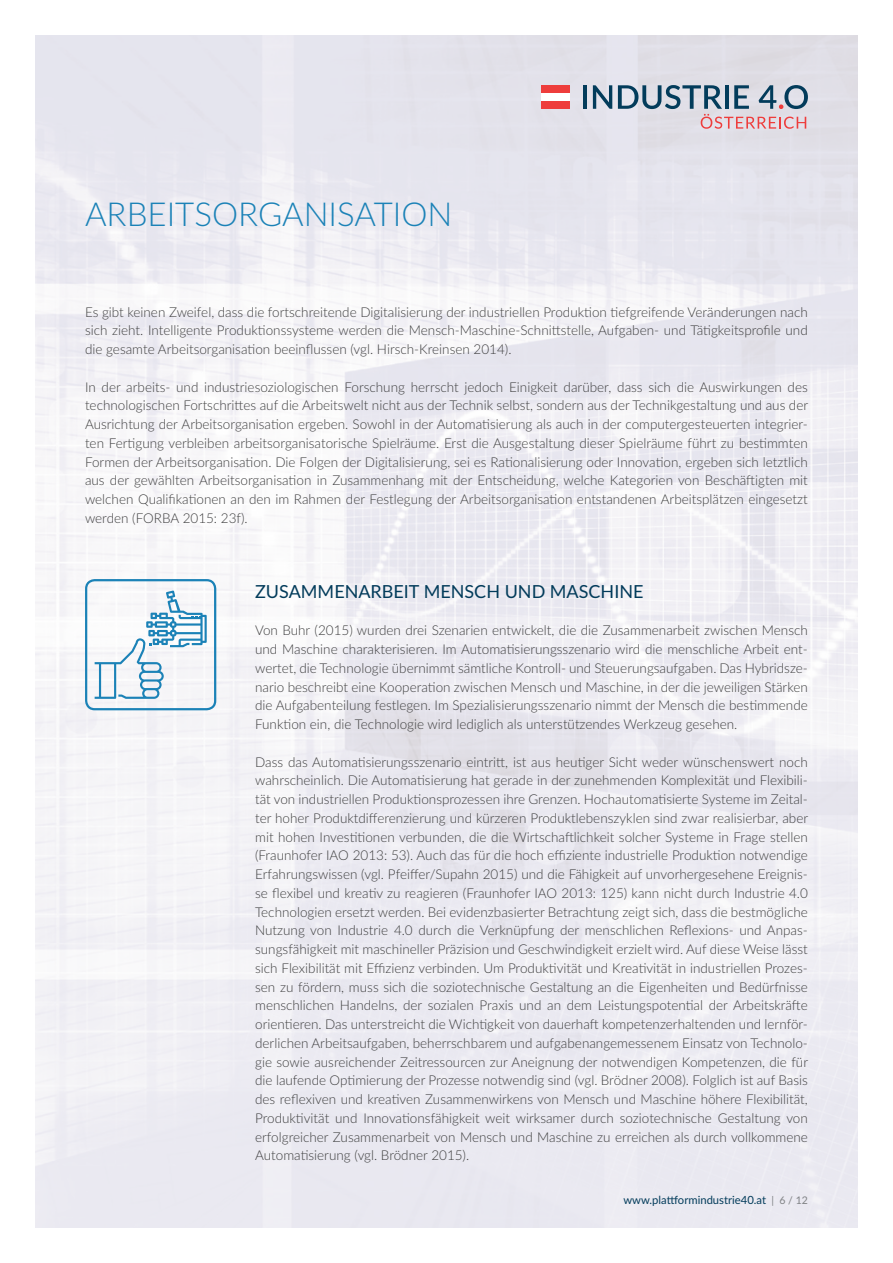
<style>
.page{position:relative;width:893px;height:1263px;background:#fff}
.page>*{position:absolute;margin:0;border:0;box-sizing:border-box;transform-origin:0 0}
.t1{font:300 33px "Lato";color:#1b82b7}
.t2{font:18px "Lato";color:#033c5b}
.t3{font:300 13.5px/18.8px "Lato";color:#3e3e3f;text-align:justify}
.t4{font:11.25px "Lato";color:#033c5b}
.s1{font-size:10.5px;color:#808285}
</style>
<div class="page">
<img style="left:35px;top:35px;width:823px;height:1193px">
<hr style="left:583px;top:85px;width:4px;height:24px;background:#033c5b">
<svg style="left:593px;top:85px;width:19px;height:24px"></svg>
<svg style="left:618px;top:85px;width:190px;height:44px;background:#b6b7c3"></svg>
<div style="left:542px;top:86px;width:28px;height:7px;background:#ee3d3c"></div>
<div style="left:542px;top:101px;width:28px;height:8px;background:#ee3d3c"></div>
<div style="left:542px;top:93px;width:28px;height:8px;background:#fff"></div>
<svg style="left:95px;top:590px;width:112px;height:109px"></svg>
<div style="left:85px;top:579px;width:131px;height:131px;border:2px solid #1b82b7;border-radius:9px"></div>
<h1 class="t1" style="left:85px;top:192px;width:369px">ARBEITSoRGANISATIoN</h1>
<p class="t3" style="left:85px;top:302px;width:724px">Es gibt keinen Zweifel, dass die fortschreitende Digitalisierung der industriellen Produktion tiefgreifende Veränderungen nach sich zieht. Intelligente Produktionssysteme werden die Mensch-Maschine-Schnittstelle, Aufgaben- und Tätigkeitsprofile und die gesamte Arbeitsorganisation beeinflussen (vgl. Hirsch-Kreinsen 2014).</p>
<p class="t3" style="left:85px;top:377px;width:725px">In der arbeits- und industriesoziologischen Forschung herrscht jedoch Einigkeit darüber, dass sich die Auswirkungen des technologischen Fortschrittes auf die Arbeitswelt nicht aus der Technik selbst, sondern aus der Technikgestaltung und aus der Ausrichtung der Arbeitsorganisation ergeben. Sowohl in der Automatisierung als auch in der computergesteuerten integrier&shy;ten Fertigung verbleiben arbeitsorganisatorische Spielräume. Erst die Ausgestaltung dieser Spielräume führt zu bestimmten Formen der Arbeitsorganisation. Die Folgen der Digitalisierung, sei es Rationalisierung oder Innovation, ergeben sich letztlich aus der gewählten Arbeitsorganisation in Zusammenhang mit der Entscheidung, welche Kategorien von Beschäftigten mit welchen Qualifikationen an den im Rahmen der Festlegung der Arbeitsorganisation entstandenen Arbeitsplätzen eingesetzt werden (FoRBA 2015: 23f).</p>
<h2 class="t2" style="left:255px;top:578px;width:390px">ZUSAMMENARBEIT MENSCH UND MASCHINE</h2>
<p class="t3" style="left:255px;top:621px;width:554px">Von Buhr (2015) wurden drei Szenarien entwickelt, die die Zusammenarbeit zwischen Mensch und Maschine charakterisieren. Im Automatisierungsszenario wird die menschliche Arbeit ent&shy;wertet, die Technologie übernimmt sämtliche Kontroll- und Steuerungsaufgaben. Das Hybridsze&shy;nario beschreibt eine Kooperation zwischen Mensch und Maschine, in der die jeweiligen Stärken die Aufgabenteilung festlegen. Im Spezialisierungsszenario nimmt der Mensch die bestimmende Funktion ein, die Technologie wird lediglich als unterstützendes Werkzeug gesehen.</p>
<p class="t3" style="left:255px;top:752px;width:555px">Dass das Automatisierungsszenario eintritt, ist aus heutiger Sicht weder wünschenswert noch wahrscheinlich. Die Automatisierung hat gerade in der zunehmenden Komplexität und Flexibili&shy;tät von industriellen Produktionsprozessen ihre Grenzen. Hochautomatisierte Systeme im Zeital&shy;ter hoher Produktdifferenzierung und kürzeren Produktlebenszyklen sind zwar realisierbar, aber mit hohen Investitionen verbunden, die die Wirtschaftlichkeit solcher Systeme in Frage stellen (Fraunhofer IAo 2013: 53). Auch das für die hoch effiziente industrielle Produktion notwendige Erfahrungswissen (vgl. Pfeiffer/Supahn 2015) und die Fähigkeit auf unvorhergesehene Ereignis&shy;se flexibel und kreativ zu reagieren (Fraunhofer IAo 2013: 125) kann nicht durch Industrie 4.0<br>Technologien ersetzt werden. Bei evidenzbasierter Betrachtung zeigt sich, dass die bestmögliche Nutzung von Industrie 4.0 durch die Verknüpfung der menschlichen Reflexions- und Anpas&shy;sungsfähigkeit mit maschineller Präzision und Geschwindigkeit erzielt wird. Auf diese Weise lässt sich Flexibilität mit Effizienz verbinden. Um Produktivität und Kreativität in industriellen Prozes&shy;sen zu fördern, muss sich die soziotechnische Gestaltung an die Eigenheiten und Bedürfnisse menschlichen Handelns, der sozialen Praxis und an dem Leistungspotential der Arbeitskräfte orientieren. Das unterstreicht die Wichtigkeit von dauerhaft kompetenzerhaltenden und lernför&shy;derlichen Arbeitsaufgaben, beherrschbarem und aufgabenangemessenem Einsatz von Technolo&shy;gie sowie ausreichender Zeitressourcen zur Aneignung der notwendigen Kompetenzen, die für die laufende optimierung der Prozesse notwendig sind (vgl. Brödner 2008). Folglich ist auf Basis des reflexiven und kreativen Zusammenwirkens von Mensch und Maschine höhere Flexibilität, Produktivität und Innovationsfähigkeit weit wirksamer durch soziotechnische Gestaltung von erfolgreicher Zusammenarbeit von Mensch und Maschine zu erreichen als durch vollkommene Automatisierung (vgl. Brödner 2015).</p>
<p class="t4" style="left:623px;top:1192px;width:186px">WWW.PLATTFORMINDUSTRIE40.AT <span class="s1">| 6 / 12</span></p>
</div>
